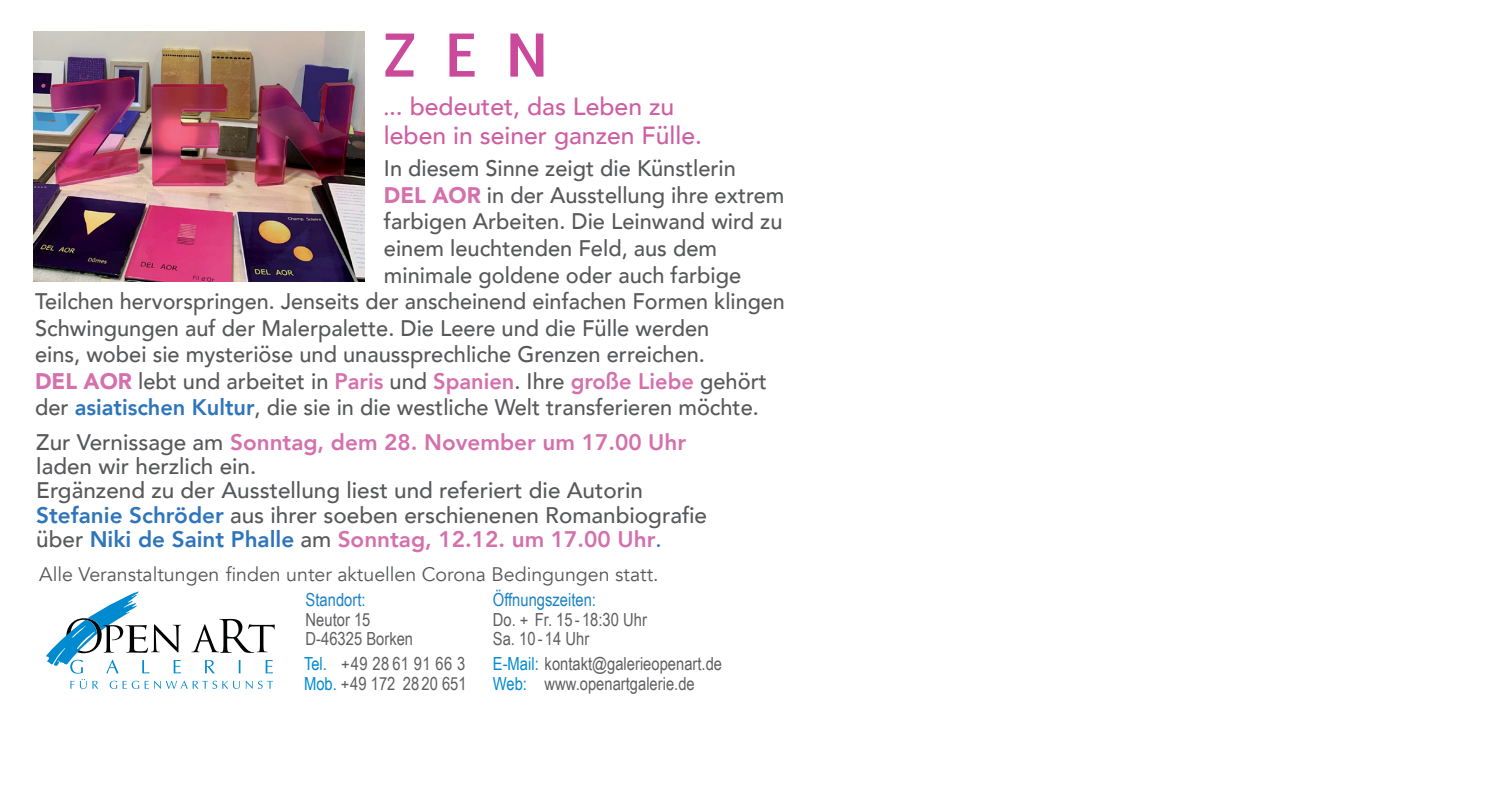
<style>
.page{position:relative;width:1499px;height:798px;background:#fff}
.page>*{position:absolute;margin:0;border:0;box-sizing:border-box;transform-origin:0 0}
.t1{font:700 56.25px "Euphemia UCAS";color:#cb499a}
.t2{font:500 24.75px/29.2px "Avenir";color:#cf5ea3}
.t3{font:500 22.5px/24.3px "Avenir";color:#57585a}
.t4{font:500 22.5px "Avenir";color:#57585a;scale:.96 1}
.t5{font:19.57px "Avenir";color:#57585a}
.t6{font:18px/19.1px "Arial Narrow";color:#5f5f62}
.t7{font:18px "Arial Narrow";color:#1b82c5}
.s1{font-family:"Euphemia UCAS";font-weight:400}
.s2{font-weight:900;color:#d470ac}
.s3{font-weight:800;color:#d470ac}
.s4{font-weight:800;color:#2e75bb}
.s5{color:#2e75bb}
.s6{color:#008ad0}
</style>
<div class="page">
<svg style="left:46px;top:591px;width:229px;height:97px"></svg>
<img style="left:33px;top:32px;width:331px;height:249px">
<h1 class="t1" style="left:384px;top:13px;width:165px">Z E N</h1>
<p class="t2" style="left:384px;top:90px;width:320px"><span class="s1">.</span>.. bedeutet, das Leben zu leben in seiner ganzen Fülle.</p>
<p class="t3" style="left:384px;top:155px;width:354px">In diesem Sinne zeigt die Künstlerin</p>
<p class="t3" style="left:384px;top:181px;width:402px"><span class="s2">DEL AOR</span> in der Ausstellung ihre extrem</p>
<p class="t3" style="left:384px;top:208px;width:400px">farbigen Arbeiten. Die Leinwand wird zu</p>
<p class="t3" style="left:384px;top:235px;width:335px">einem leuchtenden Feld, aus dem</p>
<p class="t3" style="left:384px;top:261px;width:359px">minimale goldene oder auch farbige</p>
<p class="t4" style="left:35px;top:282px;width:783px">Teilchen hervorspringen. Jenseits der anscheinend einfachen Formen klingen</p>
<p class="t3" style="left:35px;top:314px;width:676px">Schwingungen auf der Malerpalette. Die Leere und die Fülle werden</p>
<p class="t3" style="left:35px;top:341px;width:671px">eins, wobei sie mysteriöse und unaussprechliche Grenzen erreichen.</p>
<p class="t3" style="left:35px;top:367px;width:733px"><span class="s2">DEL AOR</span> lebt und arbeitet in <span class="s3">Paris</span> und <span class="s3">Spanien</span>. Ihre <span class="s3">große Liebe</span> gehört</p>
<p class="t3" style="left:35px;top:394px;width:725px">der <span class="s4">asiatischen Kultur</span>, die sie in die westliche Welt transferieren möchte.</p>
<p class="t3" style="left:36px;top:428px;width:672px">Zur Vernissage am <span class="s3">Sonntag, dem 28. November um 17.00 Uhr </span>laden wir herzlich ein.<br>Ergänzend zu der Ausstellung liest und referiert die Autorin <span class="s4">Stefanie Schröder</span> aus ihrer soeben erschienenen Romanbiografie über <span class="s4">Niki de Saint Phalle</span> am <span class="s3">Sonntag, 12.12. um 17.00 Uhr</span><span class="s5">.</span></p>
<p class="t5" style="left:39px;top:562px;width:621px">Alle Veranstaltungen finden unter aktuellen Corona Bedingungen statt.</p>
<p class="t7" style="left:493px;top:586px;width:105px">Öffnungszeiten:</p>
<p class="t6" style="left:493px;top:608px;width:156px">Do. + Fr. 15 - 18:30 Uhr<br>Sa. 10 - 14 Uhr</p>
<p class="t7" style="left:306px;top:586px;width:61px">Standort:</p>
<p class="t6" style="left:306px;top:608px;width:109px">Neutor 15<br>D-46325 Borken</p>
<p class="t6" style="left:304px;top:653px;width:164px"><span class="s6">Tel.</span> +49 28 61 91 66 3<br><span class="s6">Mob.</span> +49 172 28 20 651</p>
<p class="t6" style="left:493px;top:653px;width:231px"><span class="s6">E-Mail:</span> kontakt@galerieopenart.de<br><span class="s6">Web:</span> www.openartgalerie.de</p>
</div>
